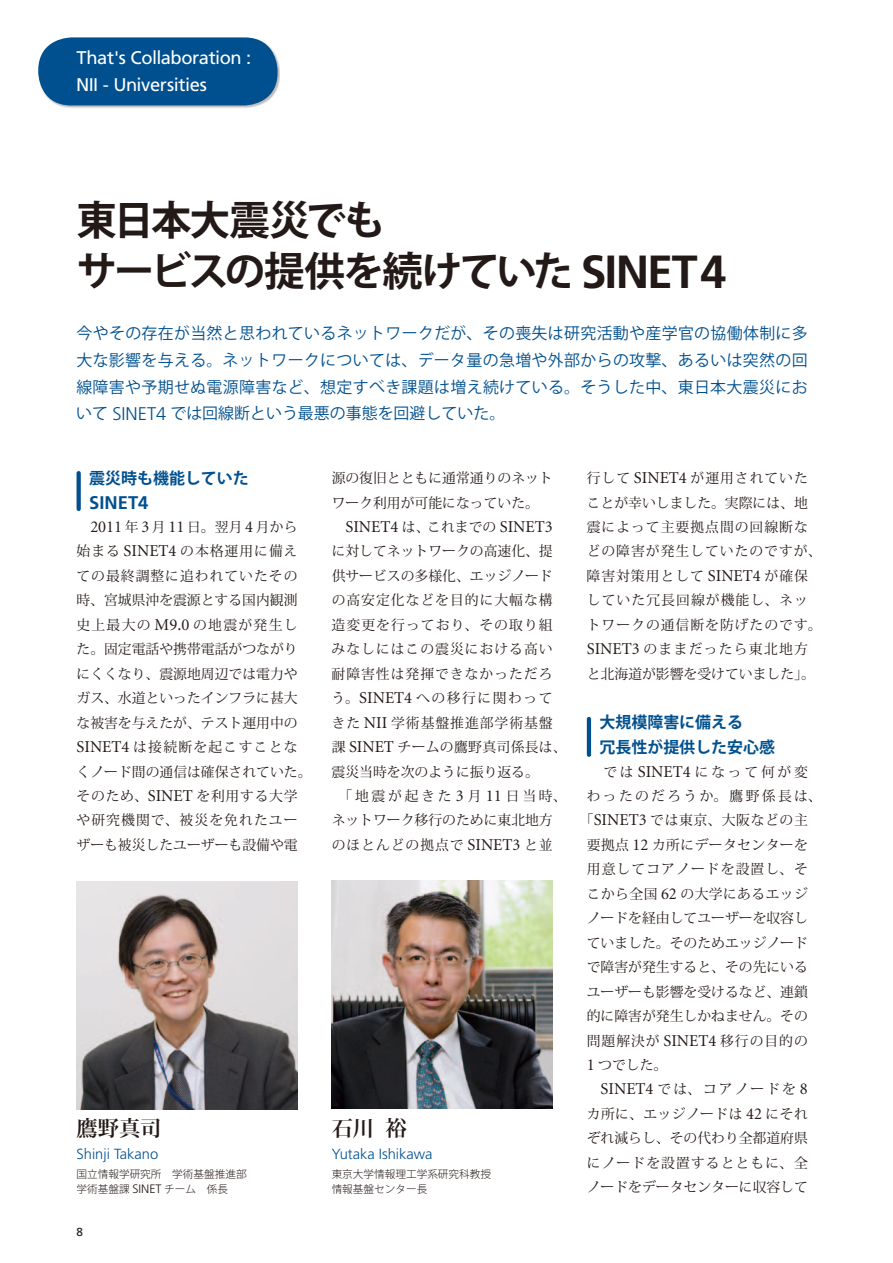
<style>
.page{position:relative;width:893px;height:1263px;background:#fff}
.page>*{position:absolute;margin:0;border:0;box-sizing:border-box;transform-origin:0 0}
.t1{font:700 40.35px/51px "Koz Go Pro";letter-spacing:-.065em;color:#231916}
.t2{font:700 21.3px "Koz Min Pro";color:#231916}
.t3{font:18.3px/26.5px "Frutiger";letter-spacing:-.025em;color:#fff}
.t4{font:700 18.3px "Frutiger";color:#00508f}
.t5{font:16.65px "Minion";color:#231916}
.t6{font:15.9px/26.5px "Koz Go Pro";letter-spacing:.01em;color:#00508f;text-align:justify}
.t7{font:700 15.9px/24.5px "Koz Go Pro";color:#00508f}
.t8{font:300 14.7px "Frutiger";color:#00508f}
.t9{font:13.8px/24.5px "Koz Min Pro";color:#231916}
.t10{font:13.8px/24.5px "Koz Min Pro";letter-spacing:.07em;color:#231916}
.t11{font:13.8px "Koz Min Pro";letter-spacing:.03em;color:#231916}
.t12{font:13.8px "Koz Min Pro";letter-spacing:.075em;color:#231916}
.t13{font:13.8px "Koz Min Pro";letter-spacing:.195em;color:#231916}
.t14{font:13.8px "Koz Min Pro";letter-spacing:.11em;color:#231916}
.t15{font:13.8px "Koz Min Pro";letter-spacing:.145em;color:#231916}
.t16{font:13.8px "Koz Min Pro";letter-spacing:.165em;color:#231916}
.t17{font:11.7px "Frutiger";color:#231916}
.t18{font:300 10.65px/14.9px "Koz Go Pro";color:#231916}
.s1{font-family:"Frutiger";font-size:46.5px}
.s2{font-family:"Frutiger";font-weight:300;font-size:18.3px}
.s3{font-family:"Minion";font-size:16.65px}
.s4{font-family:"Koz Min Pro";font-size:13.8px}
.s5{font-family:"Frutiger";font-size:12.15px}
</style>
<div class="page">
<div style="left:38px;top:38px;width:242px;height:71px;background:#231916;opacity:.3"></div>
<div style="left:38px;top:37px;width:240px;height:68px;background:#00508f;border-radius:33px"></div>
<svg style="left:77px;top:473px;width:4px;height:36px"></svg>
<img style="left:332px;top:881px;width:221px;height:227px">
<img style="left:77px;top:882px;width:221px;height:227px">
<hr style="left:587px;top:719px;width:4px;height:36px;background:#00508f">
<h3 class="t3" style="left:76px;top:45px;width:177px">That's Collaboration :<br>NII - Universities</h3>
<h1 class="t1" style="left:76px;top:198px;width:651px">東日本大震災でも<br>サービスの提供を続けていた <span class="s1">SINET4</span></h1>
<p class="t6" style="left:76px;top:321px;width:733px">今やその存在が当然と思われているネットワークだが、その喪失は研究活動や産学官の協働体制に多大な影響を与える。ネットワークについては、データ量の急増や外部からの攻撃、あるいは突然の回線障害や予期せぬ電源障害など、想定すべき課題は増え続けている。そうした中、東日本大震災において <span class="s2">SINET4</span> では回線断という最悪の事態を回避していた。</p>
<p class="t7" style="left:89px;top:467px;width:161px">震災時も機能していた</p>
<h3 class="t4" style="left:89px;top:492px;width:61px">SINET4</h3>
<p class="t9" style="left:76px;top:514px;width:237px;text-indent:14px"><span class="s3">2011</span> 年 <span class="s3">3</span> 月 <span class="s3">11</span> 日。翌月 <span class="s3">4</span> 月から始まる <span class="s3">SINET4</span> の本格運用に備えての最終調整に追われていたその時、宮城県沖を震源とする国内観測史上最大の <span class="s3">M9.0</span> の地震が発生した。固定電話や携帯電話がつながりにくくなり、震源地周辺では電力やガス、水道といったインフラに甚大な被害を与えたが、テスト運用中の<br><span class="s3">SINET4</span> は接続断を起こすことなくノード間の通信は確保されていた。そのため、<span class="s3">SINET</span> を利用する大学や研究機関で、被災を免れたユーザーも被災したユーザーも設備や電</p>
<p class="t9" style="left:332px;top:465px;width:223px">源の復旧とともに通常通りのネットワーク利用が可能になっていた。</p>
<p class="t5" style="left:345px;top:518px;width:209px">SINET4 <span class="s4">は、これまでの</span> SINET3</p>
<p class="t9" style="left:332px;top:539px;width:223px">に対してネットワークの高速化、提</p>
<p class="t9" style="left:332px;top:563px;width:223px">供サービスの多様化、エッジノード</p>
<p class="t10" style="left:332px;top:588px;width:223px">の高安定化などを目的に大幅な構</p>
<p class="t12" style="left:332px;top:615px;width:223px">造変更を行っており、その取り組</p>
<p class="t10" style="left:332px;top:636px;width:223px">みなしにはこの震災における高い</p>
<p class="t10" style="left:332px;top:661px;width:223px">耐障害性は発揮できなかっただろ</p>
<p class="t14" style="left:331px;top:688px;width:223px">う。<span class="s3">SINET4</span> への移行に関わって</p>
<p class="t10" style="left:332px;top:710px;width:223px">きた <span class="s3">NII</span> 学術基盤推進部学術基盤</p>
<p class="t11" style="left:332px;top:737px;width:236px">課 <span class="s3">SINET</span> チームの鷹野真司係長は、</p>
<p class="t9" style="left:332px;top:759px;width:209px">震災当時を次のように振り返る。</p>
<p class="t13" style="left:339px;top:786px;width:230px">「地震が起きた<span class="s3">3</span>月<span class="s3">11</span>日当時、</p>
<p class="t9" style="left:332px;top:808px;width:223px">ネットワーク移行のために東北地方</p>
<p class="t10" style="left:332px;top:832px;width:223px">のほとんどの拠点で <span class="s3">SINET3</span> と並</p>
<h2 class="t2" style="left:77px;top:1113px;width:87px">鷹野真司</h2>
<p class="t8" style="left:77px;top:1145px;width:83px">Shinji Takano</p>
<p class="t18" style="left:77px;top:1166px;width:172px">国立情報学研究所 学術基盤推進部学術基盤課 <span class="s5">SINET</span> チーム 係長</p>
<p class="t17" style="left:77px;top:1225px;width:8px">8</p>
<h2 class="t2" style="left:332px;top:1113px;width:77px">石川裕</h2>
<p class="t8" style="left:332px;top:1145px;width:102px">Yutaka Ishikawa</p>
<p class="t18" style="left:332px;top:1166px;width:161px">東京大学情報理工学系研究科教授情報基盤センター長</p>
<p class="t10" style="left:587px;top:465px;width:237px">行して <span class="s3">SINET4</span> が運用されていたことが幸いしました。実際には、地震によって主要拠点間の回線断などの障害が発生していたのですが、障害対策用として <span class="s3">SINET4</span> が確保していた冗長回線が機能し、ネットワークの通信断を防げたのです。<br><span class="s3">SINET3</span> のままだったら東北地方と北海道が影響を受けていました」。</p>
<p class="t7" style="left:600px;top:711px;width:177px">大規模障害に備える<br>冗長性が提供した安心感</p>
<p class="t13" style="left:603px;top:762px;width:206px">では<span class="s3">SINET4</span>になって何が変</p>
<p class="t16" style="left:587px;top:786px;width:236px">わったのだろうか。鷹野係長は、</p>
<p class="t11" style="left:580px;top:811px;width:229px">「<span class="s3">SINET3</span> では東京、大阪などの主</p>
<p class="t11" style="left:587px;top:835px;width:223px">要拠点 <span class="s3">12</span> カ所にデータセンターを</p>
<p class="t12" style="left:587px;top:859px;width:223px">用意してコアノードを設置し、そ</p>
<p class="t11" style="left:587px;top:884px;width:223px">こから全国 <span class="s3">62</span> の大学にあるエッジ</p>
<p class="t9" style="left:587px;top:905px;width:223px">ノードを経由してユーザーを収容し</p>
<p class="t9" style="left:587px;top:930px;width:223px">ていました。そのためエッジノード</p>
<p class="t9" style="left:587px;top:954px;width:223px">で障害が発生すると、その先にいる</p>
<p class="t9" style="left:587px;top:979px;width:223px">ユーザーも影響を受けるなど、連鎖</p>
<p class="t9" style="left:587px;top:1003px;width:223px">的に障害が発生しかねません。その</p>
<p class="t10" style="left:587px;top:1028px;width:223px">問題解決が <span class="s3">SINET4</span> 移行の目的の</p>
<p class="t11" style="left:587px;top:1055px;width:82px"><span class="s3">1</span> つでした。</p>
<p class="t15" style="left:601px;top:1079px;width:209px"><span class="s3">SINET4</span> では、コアノードを <span class="s3">8</span></p>
<p class="t11" style="left:587px;top:1104px;width:223px">カ所に、エッジノードは <span class="s3">42</span> にそれ</p>
<p class="t9" style="left:587px;top:1125px;width:223px">ぞれ減らし、その代わり全都道府県</p>
<p class="t12" style="left:587px;top:1153px;width:223px">にノードを設置するとともに、全</p>
<p class="t9" style="left:587px;top:1174px;width:223px">ノードをデータセンターに収容して</p>
</div>
